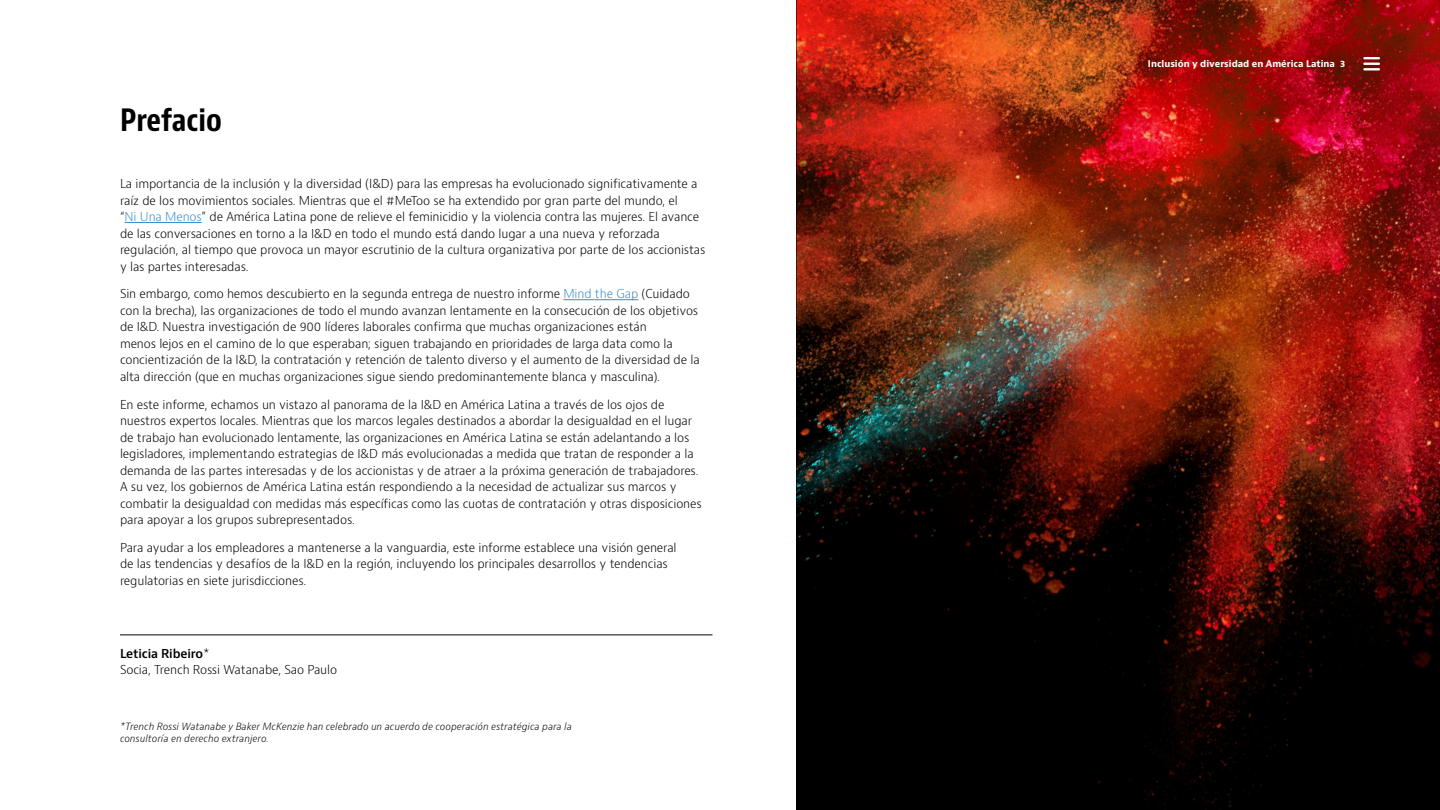
<style>
.page{position:relative;width:1440px;height:810px;background:#fff}
.page>*{position:absolute;margin:0;border:0;box-sizing:border-box;transform-origin:0 0}
.t1{font:700 condensed 30px "Baker Mc Kenzie Bernini";color:#000}
.t2{font:300 12px/16.5px "Baker Mc Kenzie Bernini";letter-spacing:-.01em;color:#000}
.t3{font:italic 300 9.75px/12.8px "Baker Mc Kenzie Bernini";color:#000}
.t4{font:700 9px "Baker Mc Kenzie Bernini";color:#fff}
.s1{color:#358ccb}
.s2{font-weight:600}
</style>
<div class="page">
<img style="left:796px;top:0;width:644px;height:810px">
<hr style="left:125px;top:222px;width:77px;height:1px;background:#358ccb">
<hr style="left:563px;top:299px;width:75px;height:1px;background:#358ccb">
<hr style="left:120px;top:634px;width:592px;height:1px;background:#000">
<svg style="left:1363px;top:57px;width:17px;height:13px"></svg>
<h1 class="t1" style="left:120px;top:102px;width:103px">Prefacio</h1>
<p class="t2" style="left:120px;top:176px;width:587px">La importancia de la inclusión y la diversidad (I&amp;D) para las empresas ha evolucionado significativamente a raíz de los movimientos sociales. Mientras que el #MeToo se ha extendido por gran parte del mundo, el<br>“<span class="s1">Ni Una Menos</span>” de América Latina pone de relieve el feminicidio y la violencia contra las mujeres. El avance de las conversaciones en torno a la I&amp;D en todo el mundo está dando lugar a una nueva y reforzada regulación, al tiempo que provoca un mayor escrutinio de la cultura organizativa por parte de los accionistas y las partes interesadas.</p>
<p class="t2" style="left:120px;top:286px;width:581px">Sin embargo, como hemos descubierto en la segunda entrega de nuestro informe <span class="s1">Mind the Gap</span> (Cuidado con la brecha), las organizaciones de todo el mundo avanzan lentamente en la consecución de los objetivos de I&amp;D. Nuestra investigación de 900 líderes laborales confirma que muchas organizaciones están<br>menos lejos en el camino de lo que esperaban; siguen trabajando en prioridades de larga data como la concientización de la I&amp;D, la contratación y retención de talento diverso y el aumento de la diversidad de la alta dirección (que en muchas organizaciones sigue siendo predominantemente blanca y masculina).</p>
<p class="t2" style="left:120px;top:396px;width:583px">En este informe, echamos un vistazo al panorama de la I&amp;D en América Latina a través de los ojos de nuestros expertos locales. Mientras que los marcos legales destinados a abordar la desigualdad en el lugar de trabajo han evolucionado lentamente, las organizaciones en América Latina se están adelantando a los legisladores, implementando estrategias de I&amp;D más evolucionadas a medida que tratan de responder a la demanda de las partes interesadas y de los accionistas y de atraer a la próxima generación de trabajadores.<br>A su vez, los gobiernos de América Latina están respondiendo a la necesidad de actualizar sus marcos y combatir la desigualdad con medidas más específicas como las cuotas de contratación y otras disposiciones para apoyar a los grupos subrepresentados.</p>
<p class="t2" style="left:120px;top:540px;width:558px">Para ayudar a los empleadores a mantenerse a la vanguardia, este informe establece una visión general de las tendencias y desafíos de la I&amp;D en la región, incluyendo los principales desarrollos y tendencias regulatorias en siete jurisdicciones.</p>
<p class="t2" style="left:120px;top:645px;width:219px"><span class="s2">Leticia Ribeiro</span>*<br>Socia, Trench Rossi Watanabe, Sao Paulo</p>
<p class="t3" style="left:120px;top:720px;width:453px">*Trench Rossi Watanabe y Baker McKenzie han celebrado un acuerdo de cooperación estratégica para la consultoría en derecho extranjero.</p>
<p class="t4" style="left:1148px;top:58px;width:199px">Inclusión y diversidad en América Latina 3</p>
</div>
